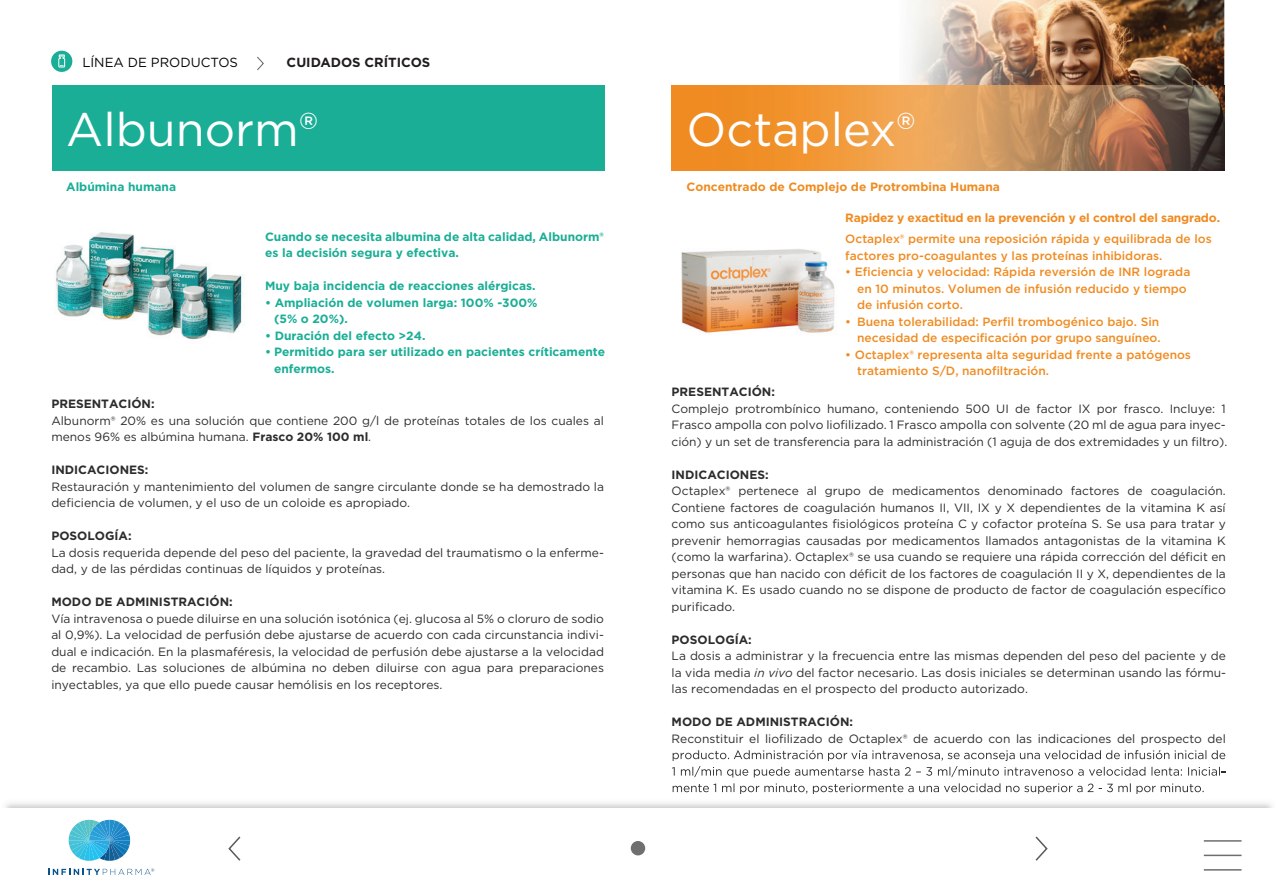
<style>
.page{position:relative;width:1276px;height:893px;background:#fff}
.page>*{position:absolute;margin:0;border:0;box-sizing:border-box;transform-origin:0 0}
.t1{font:46.95px "Gotham";color:#fff}
.t2{font:13.2px "Gotham";color:#040503}
.t3{font:700 13.2px "Gotham";color:#211d1e}
.t4{font:12px/16.5px "Gotham";color:#2c2c2b}
.t5{font:500 12px/16.5px "Gotham";color:#f08b21}
.t6{font:700 12px/16.5px "Gotham";color:#1aae96}
.t7{font:700 12px "Gotham";color:#2c2c2b}
.t8{font:700 12px "Gotham";letter-spacing:-.015em;color:#f08b21}
.t9{font:700 12px "Gotham";color:#ef8c21}
.s1{font-weight:700}
.s2{font-style:italic}
</style>
<div class="page">
<img style="left:51px;top:0;width:1173px;height:170px">
<div style="left:52px;top:85px;width:553px;height:85px;background:#1aae96"></div>
<img style="left:681px;top:249px;width:154px;height:84px">
<img style="left:56px;top:232px;width:188px;height:108px">
<img style="left:672px;top:85px;width:552px;height:85px">
<svg style="left:256px;top:56px;width:8px;height:15px"></svg>
<div style="left:51px;top:51px;width:21px;height:21px;background:#1aae96;border-radius:50%"></div>
<svg style="left:58px;top:54px;width:7px;height:14px"></svg>
<img style="left:5px;top:755px;width:1267px;height:53px">
<img style="left:672px;top:751px;width:553px;height:10px">
<img style="left:672px;top:766px;width:547px;height:11px">
<img style="left:672px;top:783px;width:531px;height:11px">
<hr style="left:1203px;top:840px;width:38px;height:2px;background:#6d6e70">
<hr style="left:1203px;top:855px;width:38px;height:1px;background:#6d6e70">
<hr style="left:1203px;top:869px;width:38px;height:2px;background:#6d6e70">
<svg style="left:1035px;top:836px;width:13px;height:25px"></svg>
<svg style="left:228px;top:836px;width:13px;height:25px"></svg>
<div style="left:631px;top:841px;width:14px;height:14px;background:#6d6f70;border-radius:50%"></div>
<svg style="left:69px;top:820px;width:61px;height:41px;background:#56b3d7"></svg>
<svg style="left:48px;top:868px;width:106px;height:7px"></svg>
<p class="t2" style="left:82px;top:54px;width:157px">LÍNEA DE PRODUCTOS</p>
<p class="t3" style="left:287px;top:54px;width:145px">CUIDADOS CRÍTICOS</p>
<h1 class="t1" style="left:66px;top:99px;width:253px">Albunorm®</h1>
<h1 class="t1" style="left:686px;top:99px;width:230px">Octaplex®</h1>
<p class="t6" style="left:66px;top:178px;width:111px">Albúmina humana</p>
<p class="t9" style="left:686px;top:179px;width:315px">Concentrado de Complejo de Protrombina Humana</p>
<p class="t6" style="left:265px;top:228px;width:340px">Cuando se necesita albumina de alta calidad, Albunorm® es la decisión segura y efectiva.</p>
<p class="t6" style="left:265px;top:277px;width:272px">Muy baja incidencia de reacciones alérgicas.</p>
<p class="t6" style="left:274px;top:294px;width:265px;text-indent:-9px">• Ampliación de volumen larga: 100% -300% (5% o 20%).</p>
<p class="t6" style="left:265px;top:327px;width:162px">• Duración del efecto &gt;24.</p>
<p class="t6" style="left:274px;top:343px;width:332px;text-indent:-9px">• Permitido para ser utilizado en pacientes críticamente enfermos.</p>
<p class="t7" style="left:51px;top:396px;width:105px">PRESENTACIÓN:</p>
<p class="t4" style="left:51px;top:412px;width:554px">Albunorm® 20% es una solución que contiene 200 g/l de proteínas totales de los cuales al menos 96% es albúmina humana. <span class="s1">Frasco 20% 100 ml</span>.</p>
<p class="t7" style="left:51px;top:462px;width:99px">INDICACIONES:</p>
<p class="t4" style="left:51px;top:478px;width:554px">Restauración y mantenimiento del volumen de sangre circulante donde se ha demostrado la deficiencia de volumen, y el uso de un coloide es apropiado.</p>
<p class="t7" style="left:51px;top:528px;width:82px">POSOLOGÍA:</p>
<p class="t4" style="left:51px;top:544px;width:554px">La dosis requerida depende del peso del paciente, la gravedad del traumatismo o la enferme&shy;dad, y de las pérdidas continuas de líquidos y proteínas.</p>
<p class="t7" style="left:51px;top:594px;width:183px">MODO DE ADMINISTRACIÓN:</p>
<p class="t4" style="left:51px;top:610px;width:554px;text-align:justify">Vía intravenosa o puede diluirse en una solución isotónica (ej. glucosa al 5% o cloruro de sodio al 0,9%). La velocidad de perfusión debe ajustarse de acuerdo con cada circunstancia indivi&shy;dual e indicación. En la plasmaféresis, la velocidad de perfusión debe ajustarse a la velocidad de recambio. Las soluciones de albúmina no deben diluirse con agua para preparaciones inyectables, ya que ello puede causar hemólisis en los receptores.</p>
<p class="t8" style="left:845px;top:210px;width:376px">Rapidez y exactitud en la prevención y el control del sangrado.</p>
<p class="t5" style="left:845px;top:230px;width:368px">Octaplex® permite una reposición rápida y equilibrada de los factores pro-coagulantes y las proteínas inhibidoras.</p>
<p class="t5" style="left:857px;top:263px;width:335px;text-indent:-12px">• Eficiencia y velocidad: Rápida reversión de INR lograda en 10 minutos. Volumen de infusión reducido y tiempo de infusión corto.</p>
<p class="t5" style="left:845px;top:313px;width:317px;text-align:right">• Buena tolerabilidad: Perfil trombogénico bajo. Sin necesidad de especificación por grupo sanguíneo.</p>
<p class="t5" style="left:857px;top:346px;width:335px;text-indent:-12px">• Octaplex® representa alta seguridad frente a patógenos tratamiento S/D, nanofiltración.</p>
<p class="t7" style="left:671px;top:384px;width:105px">PRESENTACIÓN:</p>
<p class="t4" style="left:671px;top:400px;width:557px">Complejo protrombínico humano, conteniendo 500 UI de factor IX por frasco. Incluye: 1<br>Frasco ampolla con polvo liofilizado. 1 Frasco ampolla con solvente (20 ml de agua para inyec&shy;ción) y un set de transferencia para la administración (1 aguja de dos extremidades y un filtro).</p>
<p class="t7" style="left:671px;top:466px;width:99px">INDICACIONES:</p>
<p class="t4" style="left:671px;top:482px;width:556px;text-align:justify">Octaplex® pertenece al grupo de medicamentos denominado factores de coagulación.<br>Contiene factores de coagulación humanos II, VII, IX y X dependientes de la vitamina K así como sus anticoagulantes fisiológicos proteína C y cofactor proteína S. Se usa para tratar y prevenir hemorragias causadas por medicamentos llamados antagonistas de la vitamina K (como la warfarina). Octaplex® se usa cuando se requiere una rápida corrección del déficit en personas que han nacido con déficit de los factores de coagulación II y X, dependientes de la vitamina K. Es usado cuando no se dispone de producto de factor de coagulación específico purificado.</p>
<p class="t7" style="left:671px;top:631px;width:82px">POSOLOGÍA:</p>
<p class="t4" style="left:671px;top:647px;width:556px;text-align:justify">La dosis a administrar y la frecuencia entre las mismas dependen del peso del paciente y de la vida media <span class="s2">in vivo</span> del factor necesario. Las dosis iniciales se determinan usando las fórmu&shy;las recomendadas en el prospecto del producto autorizado.</p>
<p class="t7" style="left:671px;top:714px;width:183px">MODO DE ADMINISTRACIÓN:</p>
<p class="t4" style="left:671px;top:730px;width:556px">Reconstituir el liofilizado de Octaplex® de acuerdo con las indicaciones del prospecto del</p>
</div>
